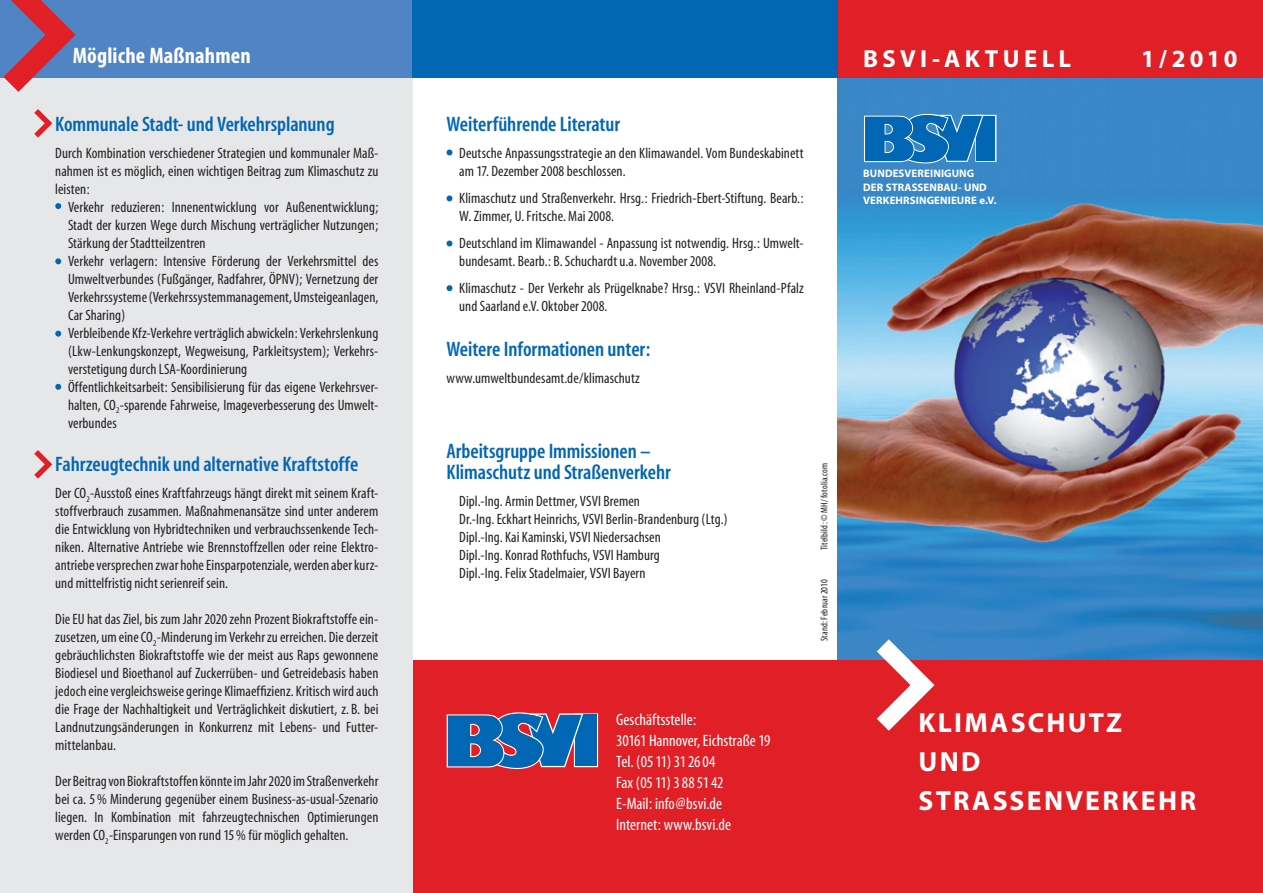
<style>
.page{position:relative;width:1263px;height:893px;background:#fff}
.page>*{position:absolute;margin:0;border:0;box-sizing:border-box;transform-origin:0 0}
.t1{font:700 27.75px/39px "Myriad";letter-spacing:.085em;color:#fff}
.t2{font:700 24.75px "Myriad";letter-spacing:.17em;color:#fff}
.t3{font:700 condensed 22.5px "Myriad Pro";letter-spacing:.01em;color:#fff}
.t4{font:21px/21px "Myriad MM 565 300";color:#0166b3}
.t5{font:16.5px/21px "Myriad MM 400 300";letter-spacing:-.135em;color:#fff}
.t6{font:15px/18px "Myriad MM 400 300";letter-spacing:-.135em;color:#231f20}
.t7{font:700 10.95px/13px "Myriad";letter-spacing:.01em;color:#fff}
.t8{font:9.75px "Myriad MM 400 300";letter-spacing:-.07em;color:#231f20}
.t9{font:9.75px "Myriad MM 400 300";letter-spacing:-.125em;color:#231f20}
</style>
<div class="page">
<img style="left:838px;top:77px;width:425px;height:584px">
<div style="left:412px;top:661px;width:851px;height:232px;background:#e01f26"></div>
<svg style="left:864px;top:114px;width:132px;height:49px;background:#227abd"></svg>
<svg style="left:877px;top:639px;width:57px;height:92px"></svg>
<div style="left:838px;top:0;width:425px;height:77px;background:#e01f26"></div>
<div style="left:0;top:0;width:412px;height:893px;background:#e6e7e9"></div>
<div style="left:0;top:0;width:412px;height:77px;background:#5084c4"></div>
<svg style="left:3px;top:0;width:73px;height:92px"></svg>
<svg style="left:34px;top:450px;width:18px;height:29px"></svg>
<svg style="left:55px;top:203px;width:6px;height:6px"></svg>
<svg style="left:55px;top:258px;width:6px;height:6px"></svg>
<svg style="left:55px;top:331px;width:6px;height:6px"></svg>
<svg style="left:447px;top:712px;width:151px;height:57px;background:#396ca7"></svg>
<svg style="left:34px;top:109px;width:18px;height:29px"></svg>
<svg style="left:55px;top:384px;width:6px;height:6px"></svg>
<svg style="left:446px;top:150px;width:6px;height:5px"></svg>
<svg style="left:446px;top:195px;width:6px;height:6px"></svg>
<svg style="left:446px;top:241px;width:6px;height:5px"></svg>
<svg style="left:446px;top:285px;width:6px;height:6px"></svg>
<div style="left:412px;top:0;width:426px;height:77px;background:#0166b3"></div>
<h3 class="t3" style="left:73px;top:41px;width:180px">Mögliche Maßnahmen</h3>
<h3 class="t4" style="left:55px;top:114px;width:281px">Kommunale Stadt- und Verkehrsplanung</h3>
<p class="t6" style="left:55px;top:144px;width:327px">Durch Kombination verschiedener Strategien und kommunaler Maß&shy;nahmen ist es möglich, einen wichtigen Beitrag zum Klimaschutz zu leisten:</p>
<p class="t6" style="left:68px;top:198px;width:314px">Verkehr reduzieren: Innenentwicklung vor Außenentwicklung; Stadt der kurzen Wege durch Mischung verträglicher Nutzungen; Stärkung der Stadtteilzentren<br>Verkehr verlagern: Intensive Förderung der Verkehrsmittel des Umweltverbundes (Fußgänger, Radfahrer, ÖPNV); Vernetzung der Verkehrssysteme (Verkehrssystemmanagement, Umsteigeanlagen, Car Sharing)<br>Verbleibende Kfz-Verkehre verträglich abwickeln: Verkehrslenkung (Lkw-Lenkungskonzept, Wegweisung, Parkleitsystem); Verkehrs&shy;verstetigung durch LSA-Koordinierung<br>Öffentlichkeitsarbeit: Sensibilisierung für das eigene Verkehrsver&shy;halten, CO<sub>2</sub>-sparende Fahrweise, Imageverbesserung des Umwelt&shy;verbundes</p>
<h3 class="t4" style="left:55px;top:455px;width:304px">Fahrzeugtechnik und alternative Kraftstoffe</h3>
<p class="t6" style="left:55px;top:485px;width:328px">Der CO<sub>2</sub>-Ausstoß eines Kraftfahrzeugs hängt direkt mit seinem Kraft&shy;stoffverbrauch zusammen. Maßnahmenansätze sind unter anderem die Entwicklung von Hybridtechniken und verbrauchssenkende Tech&shy;niken. Alternative Antriebe wie Brennstoffzellen oder reine Elektro&shy;antriebe versprechen zwar hohe Einsparpotenziale, werden aber kurz&shy;und mittelfristig nicht serienreif sein.</p>
<p class="t6" style="left:55px;top:611px;width:327px">Die EU hat das Ziel, bis zum Jahr 2020 zehn Prozent Biokraftstoffe ein&shy;zusetzen, um eine CO<sub>2</sub>-Minderung im Verkehr zu erreichen. Die derzeit gebräuchlichsten Biokraftstoffe wie der meist aus Raps gewonnene Biodiesel und Bioethanol auf Zuckerrüben- und Getreidebasis haben jedoch eine vergleichsweise geringe Klimaeffizienz. Kritisch wird auch die Frage der Nachhaltigkeit und Verträglichkeit diskutiert, z. B. bei Landnutzungsänderungen in Konkurrenz mit Lebens- und Futter&shy;mittelanbau.</p>
<p class="t6" style="left:55px;top:773px;width:327px;text-align:justify">Der Beitrag von Biokraftstoffen könnte im Jahr 2020 im Straßenverkehr bei ca. 5% Minderung gegenüber einem Business-as-usual-Szenario liegen. In Kombination mit fahrzeugtechnischen Optimierungen werden CO<sub>2</sub>-Einsparungen von rund 15% für möglich gehalten.</p>
<h3 class="t4" style="left:446px;top:114px;width:175px">Weiterführende Literatur</h3>
<p class="t6" style="left:459px;top:144px;width:347px">Deutsche Anpassungsstrategie an den Klimawandel. Vom Bundeskabinett am 17. Dezember 2008 beschlossen.</p>
<p class="t6" style="left:459px;top:189px;width:346px">Klimaschutz und Straßenverkehr. Hrsg.: Friedrich-Ebert-Stiftung. Bearb.:<br>W. Zimmer, U. Fritsche. Mai 2008.</p>
<p class="t6" style="left:459px;top:234px;width:346px">Deutschland im Klimawandel - Anpassung ist notwendig. Hrsg. : Umwelt&shy;bundesamt. Bearb. : B. Schuchardt u.a. November 2008.</p>
<p class="t6" style="left:459px;top:279px;width:348px">Klimaschutz - Der Verkehr als Prügelknabe? Hrsg.: VSVI Rheinland-Pfalz und Saarland e.V. Oktober 2008.</p>
<h3 class="t4" style="left:446px;top:340px;width:205px">Weitere Informationen unter:</h3>
<p class="t6" style="left:446px;top:370px;width:197px">www.umweltbundesamt.de/klimaschutz</p>
<h3 class="t4" style="left:446px;top:442px;width:226px">Arbeitsgruppe Immissionen –<br>Klimaschutz und Straßenverkehr</h3>
<p class="t6" style="left:459px;top:493px;width:270px">Dipl.-Ing. Armin Dettmer, VSVI Bremen<br>Dr.-Ing. Eckhart Heinrichs, VSVI Berlin-Brandenburg (Ltg.)<br>Dipl.-Ing. Kai Kaminski, VSVI Niedersachsen<br>Dipl.-Ing. Konrad Rothfuchs, VSVI Hamburg<br>Dipl.-Ing. Felix Stadelmaier, VSVI Bayern</p>
<p class="t8" style="left:820px;top:550px;width:91px;rotate:-90deg">Titelbild: © MH/fotolia.com</p>
<p class="t9" style="left:820px;top:641px;width:65px;rotate:-90deg">Stand: Februar 2010</p>
<p class="t5" style="left:616px;top:709px;width:158px">Geschäftsstelle:<br>30161 Hannover, Eichstraße 19<br>Tel. (0511) 312604<br>Fax (0511) 3885142<br>E-Mail: info@bsvi.de<br>Internet: www.bsvi.de</p>
<h2 class="t2" style="left:863px;top:46px;width:209px">BSVI-AKTUELL</h2>
<h2 class="t2" style="left:1141px;top:46px;width:98px">1/2010</h2>
<p class="t7" style="left:863px;top:168px;width:135px">BUNDESVEREINIGUNG<br>DER STRASSENBAU- UND<br>VERKEHRSINGENIEURE e.V.</p>
<h1 class="t1" style="left:918px;top:704px;width:279px">KLIMASCHUTZ<br>UND<br>STRASSENVERKEHR</h1>
</div>
